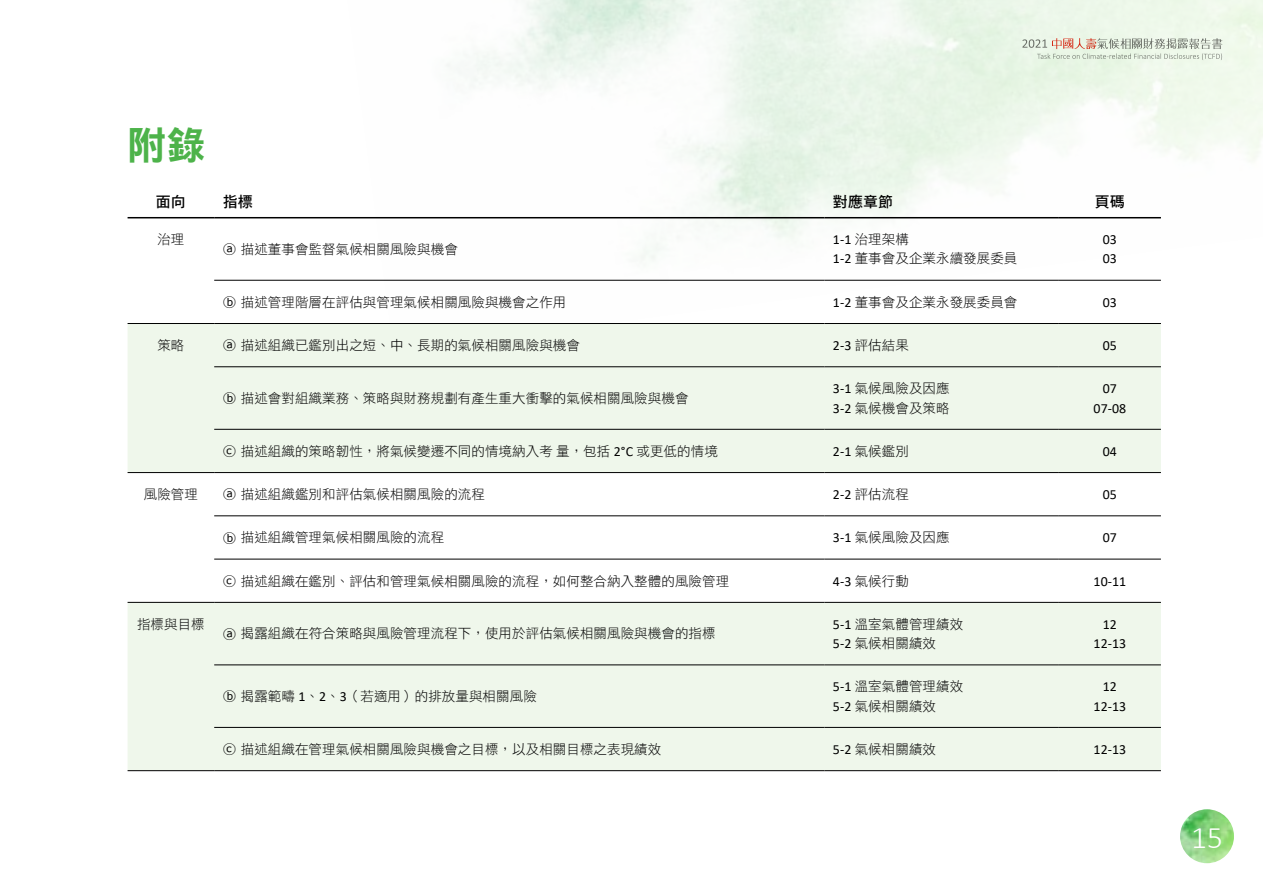
<style>
.page{position:relative;width:1263px;height:893px;background:#fff}
.page>*{position:absolute;margin:0;border:0;box-sizing:border-box;transform-origin:0 0}
.t1{font:39px "DF Hei Std W9";color:#4db34a}
.t2{font:300 31.35px "Calibri";color:#fff}
.t3{font:15px "DF Hei Std W7";letter-spacing:.005em;color:#000}
.t4{font:13.95px/19.2px "Calibri";letter-spacing:.005em;color:#000;text-align:center}
.t5{font:13.5px/19.2px "DF Hei Std W3";letter-spacing:.005em;color:#000}
.s1{font-family:"Meiryo"}
.s2{font-family:"Calibri";font-size:13.95px}
</style>
<div class="page">
<svg style="left:1022px;top:38px;width:200px;height:22px;background:#d5dacc"></svg>
<svg style="left:128px;top:324px;width:1033px;height:446px;fill:#eff7eb"></svg>
<hr style="left:128px;top:770px;width:86px;height:1px;background:#000">
<hr style="left:214px;top:770px;width:610px;height:1px;background:#000">
<hr style="left:824px;top:770px;width:235px;height:1px;background:#000">
<hr style="left:1059px;top:770px;width:102px;height:1px;background:#000">
<hr style="left:128px;top:217px;width:86px;height:1px;background:#000">
<hr style="left:214px;top:217px;width:610px;height:1px;background:#000">
<hr style="left:824px;top:217px;width:235px;height:1px;background:#000">
<hr style="left:1059px;top:217px;width:102px;height:1px;background:#000">
<hr style="left:214px;top:280px;width:610px;height:1px;background:#000">
<hr style="left:824px;top:280px;width:235px;height:1px;background:#000">
<hr style="left:1059px;top:280px;width:102px;height:1px;background:#000">
<hr style="left:128px;top:323px;width:86px;height:1px;background:#000">
<hr style="left:214px;top:323px;width:610px;height:1px;background:#000">
<hr style="left:824px;top:323px;width:235px;height:1px;background:#000">
<hr style="left:1059px;top:323px;width:102px;height:1px;background:#000">
<hr style="left:214px;top:366px;width:610px;height:1px;background:#000">
<hr style="left:824px;top:366px;width:235px;height:1px;background:#000">
<hr style="left:1059px;top:366px;width:102px;height:1px;background:#000">
<hr style="left:214px;top:429px;width:610px;height:1px;background:#000">
<hr style="left:824px;top:429px;width:235px;height:1px;background:#000">
<hr style="left:1059px;top:429px;width:102px;height:1px;background:#000">
<hr style="left:128px;top:472px;width:86px;height:1px;background:#000">
<hr style="left:214px;top:472px;width:610px;height:1px;background:#000">
<hr style="left:824px;top:472px;width:235px;height:1px;background:#000">
<hr style="left:1059px;top:472px;width:102px;height:1px;background:#000">
<hr style="left:214px;top:516px;width:610px;height:1px;background:#000">
<hr style="left:824px;top:516px;width:235px;height:1px;background:#000">
<hr style="left:1059px;top:516px;width:102px;height:1px;background:#000">
<hr style="left:824px;top:559px;width:235px;height:1px;background:#000">
<hr style="left:214px;top:559px;width:610px;height:1px;background:#000">
<hr style="left:1059px;top:559px;width:102px;height:1px;background:#000">
<hr style="left:824px;top:602px;width:235px;height:1px;background:#000">
<hr style="left:128px;top:602px;width:86px;height:1px;background:#000">
<hr style="left:214px;top:602px;width:610px;height:1px;background:#000">
<hr style="left:1059px;top:602px;width:102px;height:1px;background:#000">
<hr style="left:214px;top:665px;width:610px;height:1px;background:#000">
<hr style="left:824px;top:665px;width:235px;height:1px;background:#000">
<hr style="left:1059px;top:665px;width:102px;height:1px;background:#000">
<hr style="left:214px;top:727px;width:610px;height:1px;background:#000">
<hr style="left:824px;top:727px;width:235px;height:1px;background:#000">
<hr style="left:1059px;top:727px;width:102px;height:1px;background:#000">
<img style="left:1180px;top:809px;width:54px;height:54px;border-radius:27px">
<h1 class="t1" style="left:128px;top:124px;width:79px">附錄</h1>
<p class="t3" style="left:156px;top:194px;width:32px">面向</p>
<p class="t3" style="left:223px;top:194px;width:32px">指標</p>
<p class="t3" style="left:833px;top:194px;width:62px">對應章節</p>
<p class="t3" style="left:1095px;top:194px;width:32px">頁碼</p>
<p class="t5" style="left:157px;top:230px;width:29px">治理</p>
<p class="t5" style="left:223px;top:239px;width:237px"><span class="s1">ⓐ</span> 描述董事會監督氣候相關風險與機會</p>
<p class="t5" style="left:833px;top:230px;width:186px"><span class="s2">1-1</span> 治理架構<br><span class="s2">1-2</span> 董事會及企業永續發展委員</p>
<p class="t4" style="left:1103px;top:230px;width:16px;text-align:left">03<br>03</p>
<p class="t5" style="left:223px;top:292px;width:345px"><span class="s1">ⓑ</span> 描述管理階層在評估與管理氣候相關風險與機會之作用</p>
<p class="t5" style="left:833px;top:292px;width:186px"><span class="s2">1-2</span> 董事會及企業永發展委員會</p>
<p class="t4" style="left:1103px;top:292px;width:16px">03</p>
<p class="t5" style="left:157px;top:335px;width:29px">策略</p>
<p class="t5" style="left:223px;top:335px;width:359px"><span class="s1">ⓐ</span> 描述組織已鑑別出之短、中、長期的氣候相關風險與機會</p>
<p class="t5" style="left:833px;top:335px;width:77px"><span class="s2">2-3</span> 評估結果</p>
<p class="t4" style="left:1103px;top:335px;width:16px">05</p>
<p class="t5" style="left:223px;top:388px;width:467px"><span class="s1">ⓑ</span> 描述會對組織業務、策略與財務規劃有產生重大衝擊的氣候相關風險與機會</p>
<p class="t5" style="left:833px;top:379px;width:118px"><span class="s2">3-1</span> 氣候風險及因應<br><span class="s2">3-2</span> 氣候機會及策略</p>
<p class="t4" style="left:1093px;top:379px;width:34px">07<br>07-08</p>
<p class="t5" style="left:223px;top:441px;width:497px"><span class="s1">ⓒ</span> 描述組織的策略韌性，將氣候變遷不同的情境納入考量，包括 <span class="s2">2°C</span> 或更低的情境</p>
<p class="t5" style="left:833px;top:441px;width:77px"><span class="s2">2-1</span> 氣候鑑別</p>
<p class="t4" style="left:1103px;top:441px;width:16px">04</p>
<p class="t5" style="left:144px;top:484px;width:56px">風險管理</p>
<p class="t5" style="left:223px;top:484px;width:264px"><span class="s1">ⓐ</span> 描述組織鑑別和評估氣候相關風險的流程</p>
<p class="t5" style="left:833px;top:484px;width:77px"><span class="s2">2-2</span> 評估流程</p>
<p class="t4" style="left:1103px;top:484px;width:16px">05</p>
<p class="t5" style="left:223px;top:528px;width:223px"><span class="s1">ⓑ</span> 描述組織管理氣候相關風險的流程</p>
<p class="t5" style="left:833px;top:528px;width:118px"><span class="s2">3-1</span> 氣候風險及因應</p>
<p class="t4" style="left:1103px;top:528px;width:16px">07</p>
<p class="t5" style="left:223px;top:571px;width:508px"><span class="s1">ⓒ</span> 描述組織在鑑別、評估和管理氣候相關風險的流程，如何整合納入整體的風險管理</p>
<p class="t5" style="left:833px;top:571px;width:77px"><span class="s2">4-3</span> 氣候行動</p>
<p class="t4" style="left:1093px;top:571px;width:34px">10-11</p>
<p class="t5" style="left:137px;top:614px;width:69px">指標與目標</p>
<p class="t5" style="left:223px;top:624px;width:494px"><span class="s1">ⓐ</span> 揭露組織在符合策略與風險管理流程下，使用於評估氣候相關風險與機會的指標</p>
<p class="t5" style="left:833px;top:614px;width:132px"><span class="s2">5-1</span> 溫室氣體管理績效<br><span class="s2">5-2</span> 氣候相關績效</p>
<p class="t4" style="left:1093px;top:614px;width:34px">12<br>12-13</p>
<p class="t5" style="left:223px;top:686px;width:316px"><span class="s1">ⓑ</span> 揭露範疇 <span class="s2">1</span>、<span class="s2">2</span>、<span class="s2">3</span>（若適用）的排放量與相關風險</p>
<p class="t5" style="left:833px;top:677px;width:132px"><span class="s2">5-1</span> 溫室氣體管理績效<br><span class="s2">5-2</span> 氣候相關績效</p>
<p class="t4" style="left:1093px;top:677px;width:34px">12<br>12-13</p>
<p class="t5" style="left:223px;top:739px;width:440px"><span class="s1">ⓒ</span> 描述組織在管理氣候相關風險與機會之目標，以及相關目標之表現績效</p>
<p class="t5" style="left:833px;top:739px;width:105px"><span class="s2">5-2</span> 氣候相關績效</p>
<p class="t4" style="left:1093px;top:739px;width:34px">12-13</p>
<h2 class="t2" style="left:1191px;top:818px;width:33px">15</h2>
</div>
